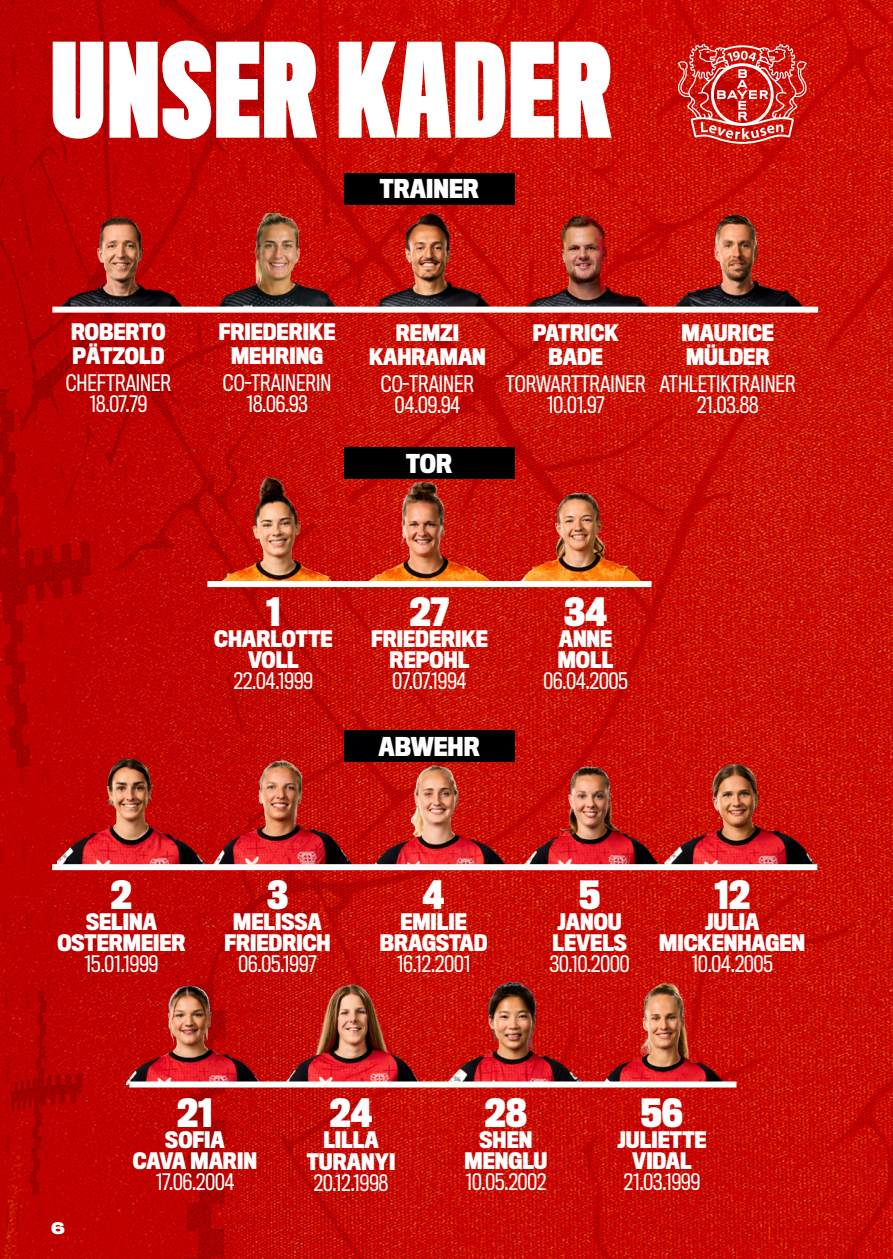
<style>
.page{position:relative;width:893px;height:1259px;background:#fff}
.page>*{position:absolute;margin:0;border:0;box-sizing:border-box;transform-origin:0 0}
.t1{font:700 120px "Titling Gothic FB Skyline";letter-spacing:.02em;color:#fff}
.t2{font:700 36px "Titling Gothic FB Cond";color:#fff}
.t3{font:700 24px "Titling Gothic FB Cond";color:#fff}
.t4{font:700 21px/21px "Titling Gothic FB Cond";color:#fff;text-align:center}
.t5{font:21px/21px "Titling Gothic FB Cond";color:#fff;text-align:center}
.t6{font:700 15px "Titling Gothic FB Wide";color:#fff}
</style>
<div class="page">
<img style="left:0;top:0;width:893px;height:1259px">
<svg style="left:677px;top:43px;width:131px;height:101px;background:#d84740"></svg>
<div style="left:344px;top:730px;width:170px;height:32px;background:#000"></div>
<img style="left:58px;top:755px;width:153px;height:109px">
<img style="left:203px;top:759px;width:160px;height:105px">
<img style="left:363px;top:762px;width:151px;height:102px">
<img style="left:519px;top:765px;width:134px;height:99px">
<img style="left:127px;top:983px;width:152px;height:101px">
<img style="left:431px;top:981px;width:152px;height:100px">
<img style="left:583px;top:981px;width:160px;height:103px">
<img style="left:281px;top:981px;width:150px;height:100px">
<div style="left:129px;top:1081px;width:607px;height:6px;background:#fff"></div>
<img style="left:210px;top:476px;width:127px;height:105px">
<img style="left:366px;top:481px;width:127px;height:100px">
<img style="left:520px;top:491px;width:127px;height:90px">
<div style="left:207px;top:581px;width:445px;height:6px;background:#fff"></div>
<div style="left:344px;top:447px;width:170px;height:32px;background:#000"></div>
<img style="left:653px;top:762px;width:165px;height:105px">
<div style="left:52px;top:864px;width:765px;height:6px;background:#fff"></div>
<div style="left:344px;top:173px;width:171px;height:32px;background:#000"></div>
<img style="left:57px;top:214px;width:125px;height:92px">
<img style="left:211px;top:213px;width:127px;height:93px">
<img style="left:369px;top:212px;width:127px;height:94px">
<img style="left:517px;top:212px;width:133px;height:94px">
<img style="left:669px;top:211px;width:135px;height:95px">
<div style="left:52px;top:306px;width:766px;height:6px;background:#fff"></div>
<h1 class="t1" style="left:51px;top:22px;width:562px">UNSER KADER</h1>
<p class="t3" style="left:380px;top:175px;width:100px">TRAINER</p>
<p class="t4" style="left:71px;top:320px;width:96px;line-height:24px;text-align:left">ROBERTO<br>PÄTZOLD</p>
<p class="t5" style="left:66px;top:373px;width:107px">CHEFTRAINER<br>18.07.79</p>
<p class="t4" style="left:219px;top:320px;width:118px;line-height:24px">FRIEDERIKE<br>MEHRING</p>
<p class="t5" style="left:223px;top:373px;width:110px">CO-TRAINERIN<br>18.06.93</p>
<p class="t4" style="left:369px;top:321px;width:118px;line-height:24px">REMZI<br>KAHRAMAN</p>
<p class="t5" style="left:381px;top:374px;width:95px">CO-TRAINER<br>04.09.94</p>
<p class="t3" style="left:406px;top:450px;width:48px">TOR</p>
<p class="t4" style="left:533px;top:321px;width:88px;line-height:24px">PATRICK<br>BADE</p>
<p class="t5" style="left:506px;top:374px;width:141px">TORWARTTRAINER<br>10.01.97</p>
<p class="t4" style="left:681px;top:321px;width:94px;line-height:24px;text-align:left">MAURICE<br>MÜLDER</p>
<p class="t5" style="left:660px;top:374px;width:137px">ATHLETIKTRAINER<br>21.03.88</p>
<h2 class="t2" style="left:266px;top:591px;width:16px">1</h2>
<p class="t4" style="left:214px;top:629px;width:120px">CHARLOTTE<br>VOLL</p>
<p class="t5" style="left:234px;top:671px;width:81px">22.04.1999</p>
<h2 class="t2" style="left:410px;top:591px;width:41px">27</h2>
<p class="t4" style="left:371px;top:629px;width:118px">FRIEDERIKE<br>REPOHL</p>
<p class="t5" style="left:393px;top:671px;width:75px">07.07.1994</p>
<p class="t3" style="left:378px;top:733px;width:103px">ABWEHR</p>
<h2 class="t2" style="left:564px;top:591px;width:44px">34</h2>
<p class="t4" style="left:558px;top:629px;width:57px;text-align:left">ANNE<br>MOLL</p>
<p class="t5" style="left:543px;top:671px;width:86px">06.04.2005</p>
<h2 class="t2" style="left:111px;top:874px;width:23px">2</h2>
<p class="t4" style="left:57px;top:912px;width:130px">SELINA<br>OSTERMEIER</p>
<p class="t5" style="left:85px;top:954px;width:75px">15.01.1999</p>
<h2 class="t2" style="left:267px;top:874px;width:23px">3</h2>
<p class="t4" style="left:224px;top:912px;width:108px">MELISSA<br>FRIEDRICH</p>
<p class="t5" style="left:239px;top:954px;width:79px">06.05.1997</p>
<h2 class="t2" style="left:423px;top:874px;width:23px">4</h2>
<p class="t4" style="left:380px;top:912px;width:109px">EMILIE<br>BRAGSTAD</p>
<p class="t5" style="left:397px;top:954px;width:75px">16.12.2001</p>
<h2 class="t2" style="left:579px;top:874px;width:22px">5</h2>
<p class="t4" style="left:552px;top:912px;width:76px;text-align:left">JANOU<br>LEVELS</p>
<p class="t5" style="left:550px;top:954px;width:81px">30.10.2000</p>
<h2 class="t2" style="left:714px;top:874px;width:37px">12</h2>
<p class="t4" style="left:659px;top:912px;width:148px">JULIA<br>MICKENHAGEN</p>
<p class="t5" style="left:692px;top:954px;width:83px">10.04.2005</p>
<p class="t6" style="left:51px;top:1219px;width:15px">6</p>
<h2 class="t2" style="left:177px;top:1092px;width:37px">21</h2>
<p class="t4" style="left:133px;top:1129px;width:126px">SOFIA<br>CAVA MARIN</p>
<p class="t5" style="left:156px;top:1171px;width:80px">17.06.2004</p>
<h2 class="t2" style="left:330px;top:1092px;width:44px">24</h2>
<p class="t4" style="left:307px;top:1128px;width:90px;line-height:22.5px">LILLA<br>TURANYI</p>
<p class="t5" style="left:314px;top:1173px;width:76px">20.12.1998</p>
<h2 class="t2" style="left:485px;top:1092px;width:44px">28</h2>
<p class="t4" style="left:465px;top:1129px;width:84px">SHEN<br>MENGLU</p>
<p class="t5" style="left:465px;top:1171px;width:82px">10.05.2002</p>
<h2 class="t2" style="left:641px;top:1092px;width:44px">56</h2>
<p class="t4" style="left:617px;top:1129px;width:91px">JULIETTE<br>VIDAL</p>
<p class="t5" style="left:624px;top:1171px;width:78px">21.03.1999</p>
</div>
